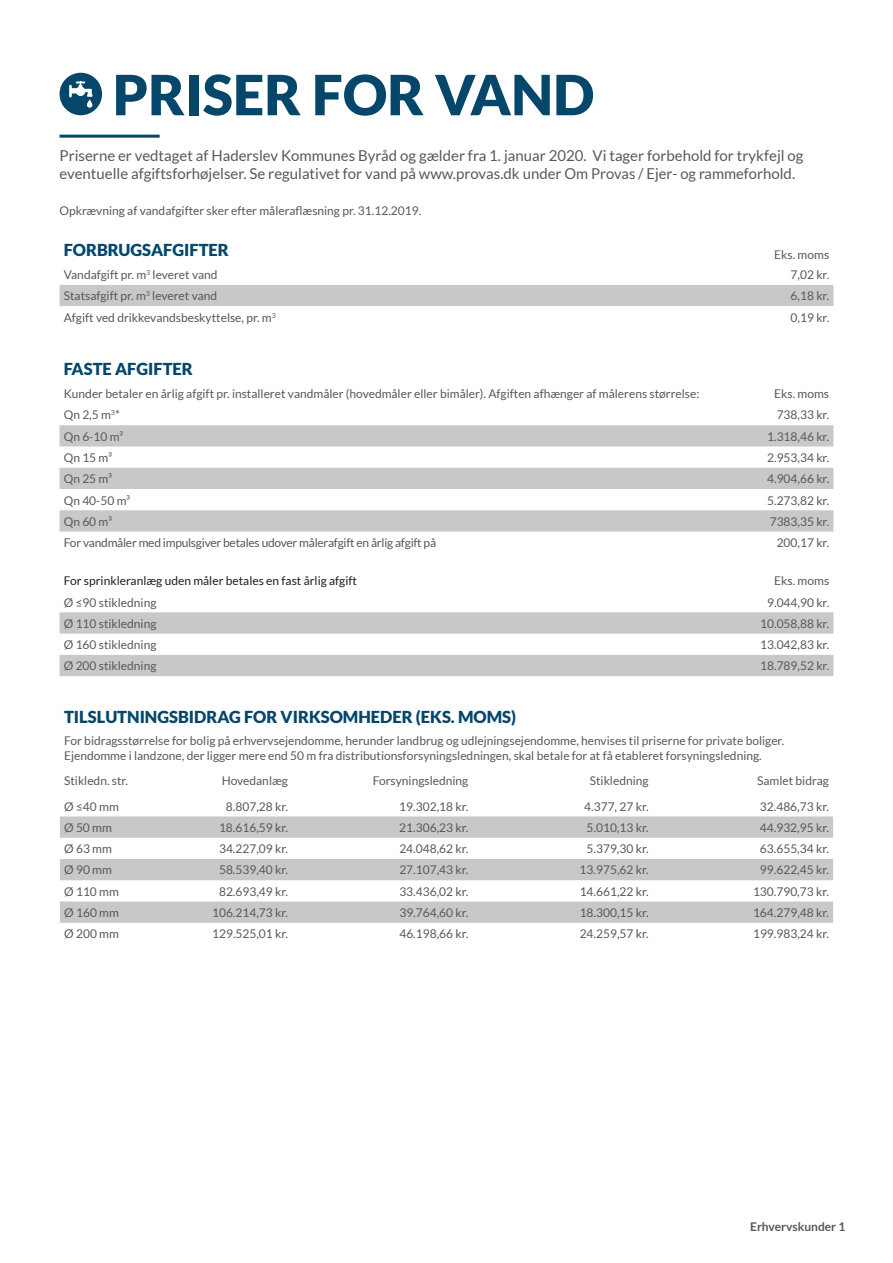
<style>
.page{position:relative;width:893px;height:1263px;background:#fff}
.page>*{position:absolute;margin:0;border:0;box-sizing:border-box;transform-origin:0 0}
.t1{font:900 55.5px "Lato";color:#05466b}
.t2{font:900 16.5px "Lato";color:#05466b}
.t3{font:15px/18px "Lato";color:#57585a}
.t4{font:12px/14.4px "Lato";color:#57585a}
.t5{font:12px "Lato";letter-spacing:-.02em;color:#57585a}
.t6{font:12px "Lato";color:#231f20}
.t7{font:700 12px "Lato";color:#57585a}
</style>
<div class="page">
<div style="left:60px;top:73px;width:42px;height:42px;background:#05466b;border-radius:50%"></div>
<svg style="left:69px;top:81px;width:23px;height:16px"></svg>
<svg style="left:87px;top:99px;width:5px;height:9px"></svg>
<hr style="left:60px;top:135px;width:100px;height:3px;background:#05466b">
<div style="left:60px;top:285px;width:773px;height:21px;background:#c7c8ca"></div>
<svg style="left:60px;top:425px;width:773px;height:106px;fill:#c7c8ca"></svg>
<svg style="left:60px;top:816px;width:773px;height:107px;fill:#c7c8ca"></svg>
<svg style="left:60px;top:612px;width:773px;height:64px;fill:#c7c8ca"></svg>
<h1 class="t1" style="left:113px;top:62px;width:483px">PRISER FOR VAND</h1>
<p class="t3" style="left:60px;top:146px;width:745px">Priserne er vedtaget af Haderslev Kommunes Byråd og gælder fra 1. januar 2020. Vi tager forbehold for trykfejl og eventuelle afgiftsforhøjelser. Se regulativet for vand på www.provas.dk under Om Provas / Ejer- og rammeforhold.</p>
<p class="t4" style="left:60px;top:203px;width:363px">Opkrævning af vandafgifter sker efter måleraflæsning pr. 31.12.2019.</p>
<h2 class="t2" style="left:64px;top:240px;width:167px">FORBRUGSAFGIFTER</h2>
<p class="t4" style="left:774px;top:248px;width:56px">Eks. moms</p>
<p class="t4" style="left:64px;top:267px;width:155px">Vandafgift pr. m<sup>3</sup> leveret vand</p>
<p class="t4" style="left:791px;top:267px;width:40px">7,02 kr.</p>
<p class="t4" style="left:64px;top:289px;width:155px">Statsafgift pr. m<sup>3</sup> leveret vand</p>
<p class="t4" style="left:791px;top:289px;width:40px">6,18 kr.</p>
<p class="t4" style="left:64px;top:310px;width:214px">Afgift ved drikkevandsbeskyttelse, pr. m<sup>3</sup></p>
<p class="t4" style="left:791px;top:310px;width:40px">0,19 kr.</p>
<h2 class="t2" style="left:64px;top:359px;width:131px">FASTE AFGIFTER</h2>
<p class="t4" style="left:64px;top:387px;width:637px">Kunder betaler en årlig afgift pr. installeret vandmåler (hovedmåler eller bimåler). Afgiften afhænger af målerens størrelse:</p>
<p class="t4" style="left:774px;top:387px;width:56px">Eks. moms</p>
<p class="t4" style="left:64px;top:408px;width:58px">Qn 2,5 m<sup>3</sup>*</p>
<p class="t4" style="left:777px;top:408px;width:54px">738,33 kr.</p>
<p class="t4" style="left:64px;top:429px;width:61px">Qn 6-10 m³</p>
<p class="t4" style="left:767px;top:429px;width:64px">1.318,46 kr.</p>
<p class="t4" style="left:64px;top:450px;width:50px">Qn 15 m³</p>
<p class="t4" style="left:767px;top:450px;width:64px">2.953,34 kr.</p>
<p class="t4" style="left:64px;top:472px;width:50px">Qn 25 m³</p>
<p class="t4" style="left:767px;top:472px;width:64px">4.904,66 kr.</p>
<p class="t4" style="left:64px;top:493px;width:68px">Qn 40-50 m³</p>
<p class="t4" style="left:767px;top:493px;width:64px">5.273,82 kr.</p>
<p class="t4" style="left:64px;top:514px;width:50px">Qn 60 m³</p>
<p class="t4" style="left:770px;top:514px;width:61px">7383,35 kr.</p>
<p class="t5" style="left:64px;top:536px;width:374px">For vandmåler med impulsgiver betales udover målerafgift en årlig afgift på</p>
<p class="t4" style="left:777px;top:535px;width:54px">200,17 kr.</p>
<p class="t6" style="left:64px;top:574px;width:295px">For sprinkleranlæg uden måler betales en fast årlig afgift</p>
<p class="t4" style="left:774px;top:574px;width:56px">Eks. moms</p>
<p class="t4" style="left:64px;top:595px;width:94px">Ø ≤90 stikledning</p>
<p class="t4" style="left:767px;top:595px;width:64px">9.044,90 kr.</p>
<p class="t4" style="left:64px;top:616px;width:94px">Ø 110 stikledning</p>
<p class="t4" style="left:760px;top:616px;width:70px">10.058,88 kr.</p>
<p class="t4" style="left:64px;top:637px;width:94px">Ø 160 stikledning</p>
<p class="t4" style="left:760px;top:637px;width:70px">13.042,83 kr.</p>
<p class="t4" style="left:64px;top:659px;width:94px">Ø 200 stikledning</p>
<p class="t4" style="left:760px;top:659px;width:70px">18.789,52 kr.</p>
<h2 class="t2" style="left:64px;top:708px;width:453px">TILSLUTNINGSBIDRAG FOR VIRKSOMHEDER (EKS. MOMS)</h2>
<p class="t4" style="left:64px;top:734px;width:722px">For bidragsstørrelse for bolig på erhvervsejendomme, herunder landbrug og udlejningsejendomme, henvises til priserne for private boliger.<br>Ejendomme i landzone, der ligger mere end 50 m fra distributionsforsyningsledningen, skal betale for at få etableret forsyningsledning.</p>
<p class="t4" style="left:64px;top:773px;width:66px">Stikledn. str.</p>
<p class="t4" style="left:222px;top:773px;width:68px">Hovedanlæg</p>
<p class="t4" style="left:373px;top:773px;width:97px">Forsyningsledning</p>
<p class="t4" style="left:590px;top:773px;width:60px">Stikledning</p>
<p class="t4" style="left:757px;top:773px;width:73px">Samlet bidrag</p>
<p class="t4" style="left:64px;top:799px;width:56px">Ø ≤40 mm</p>
<p class="t4" style="left:226px;top:799px;width:64px">8.807,28 kr.</p>
<p class="t4" style="left:399px;top:799px;width:70px">19.302,18 kr.</p>
<p class="t4" style="left:584px;top:799px;width:66px">4.377, 27 kr.</p>
<p class="t4" style="left:760px;top:799px;width:70px">32.486,73 kr.</p>
<p class="t4" style="left:64px;top:820px;width:49px">Ø 50 mm</p>
<p class="t4" style="left:219px;top:820px;width:70px">18.616,59 kr.</p>
<p class="t4" style="left:399px;top:820px;width:70px">21.306,23 kr.</p>
<p class="t4" style="left:587px;top:820px;width:64px">5.010,13 kr.</p>
<p class="t4" style="left:760px;top:820px;width:70px">44.932,95 kr.</p>
<p class="t4" style="left:64px;top:841px;width:49px">Ø 63 mm</p>
<p class="t4" style="left:219px;top:841px;width:70px">34.227,09 kr.</p>
<p class="t4" style="left:399px;top:841px;width:70px">24.048,62 kr.</p>
<p class="t4" style="left:587px;top:841px;width:64px">5.379,30 kr.</p>
<p class="t4" style="left:760px;top:841px;width:70px">63.655,34 kr.</p>
<p class="t4" style="left:64px;top:863px;width:49px">Ø 90 mm</p>
<p class="t4" style="left:219px;top:863px;width:70px">58.539,40 kr.</p>
<p class="t4" style="left:399px;top:863px;width:70px">27.107,43 kr.</p>
<p class="t4" style="left:580px;top:863px;width:70px">13.975,62 kr.</p>
<p class="t4" style="left:760px;top:863px;width:70px">99.622,45 kr.</p>
<p class="t4" style="left:64px;top:884px;width:56px">Ø 110 mm</p>
<p class="t4" style="left:219px;top:884px;width:70px">82.693,49 kr.</p>
<p class="t4" style="left:399px;top:884px;width:70px">33.436,02 kr.</p>
<p class="t4" style="left:580px;top:884px;width:70px">14.661,22 kr.</p>
<p class="t4" style="left:753px;top:884px;width:77px">130.790,73 kr.</p>
<p class="t4" style="left:64px;top:905px;width:56px">Ø 160 mm</p>
<p class="t4" style="left:212px;top:905px;width:77px">106.214,73 kr.</p>
<p class="t4" style="left:399px;top:905px;width:70px">39.764,60 kr.</p>
<p class="t4" style="left:580px;top:905px;width:70px">18.300,15 kr.</p>
<p class="t4" style="left:753px;top:905px;width:77px">164.279,48 kr.</p>
<p class="t4" style="left:64px;top:927px;width:56px">Ø 200 mm</p>
<p class="t4" style="left:212px;top:927px;width:77px">129.525,01 kr.</p>
<p class="t4" style="left:399px;top:927px;width:70px">46.198,66 kr.</p>
<p class="t4" style="left:580px;top:927px;width:70px">24.259,57 kr.</p>
<p class="t4" style="left:753px;top:927px;width:77px">199.983,24 kr.</p>
<p class="t7" style="left:750px;top:1220px;width:97px">Erhvervskunder 1</p>
</div>
